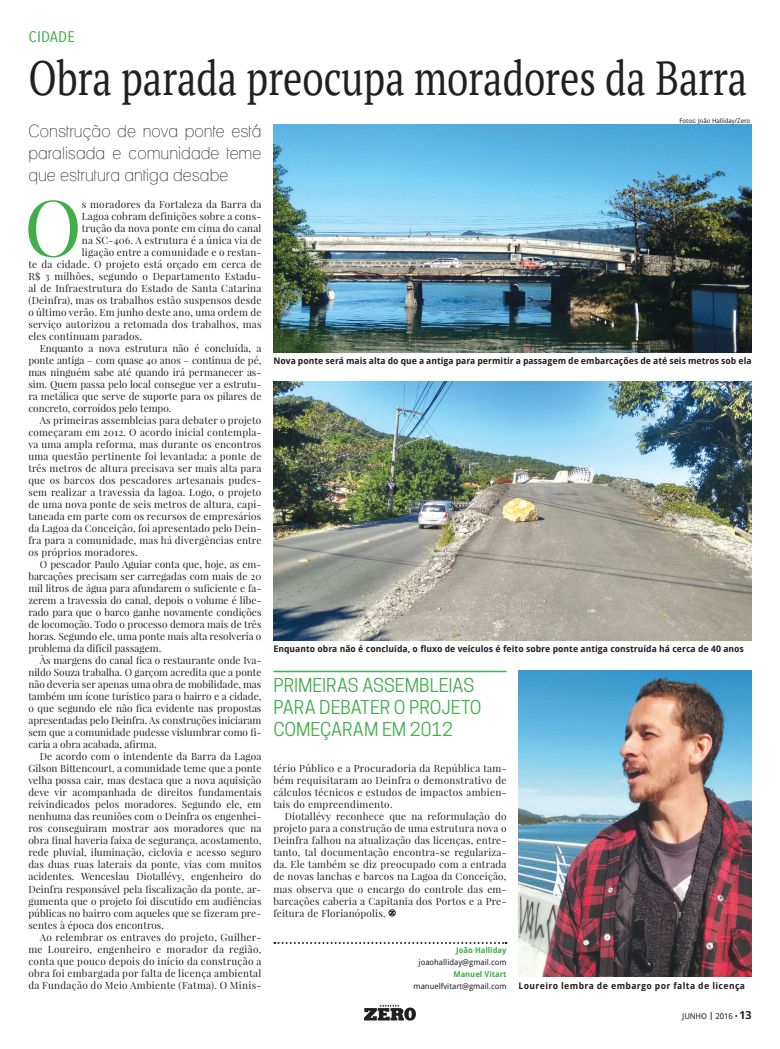
<style>
.page{position:relative;width:780px;height:1049px;background:#fff}
.page>*{position:absolute;margin:0;border:0;box-sizing:border-box;transform-origin:0 0}
.t1{font:77.8px "Playfair Display";color:#40ae49}
.t2{font:48px "PT Serif";color:#231f20;scale:.8 1}
.t3{font:18px/22px "Cooper Hewitt";letter-spacing:-.005em;color:#40ae49}
.t4{font:condensed 17px/22px "Lane";color:#231f20;text-align:justify}
.t5{font:15px "Carrois Gothic";color:#40ae49}
.t6{font:10px/12px "Playfair Display";letter-spacing:.01em;color:#231f20;text-align:justify}
.t7{font:10px "Playfair Display";letter-spacing:.03em;color:#231f20}
.t8{font:700 9px "Droid Sans";color:#231f20}
.t9{font:700 9px "Droid Sans";letter-spacing:.04em;color:#231f20}
.t10{font:8px "Droid Sans";color:#231f20}
.t11{font:700 8px "Droid Sans";color:#40ae49}
.t12{font:6.3px "Droid Sans";color:#231f20}
.s1{font-weight:700}
.s2{font-weight:700;font-size:11px}
</style>
<div class="page">
<svg style="left:364px;top:1004px;width:52px;height:16px"></svg>
<svg style="left:274px;top:942px;width:232px;height:2px"></svg>
<div style="left:388px;top:909px;width:7px;height:7px;border:1px solid #231f20;border-radius:50%"></div>
<svg style="left:390px;top:911px;width:4px;height:4px"></svg>
<img style="left:273px;top:124px;width:478px;height:228px">
<img style="left:273px;top:381px;width:478px;height:259px">
<img style="left:518px;top:670px;width:233px;height:306px">
<hr style="left:273px;top:671px;width:233px;height:1px;background:#40ae49">
<h3 class="t5" style="left:28px;top:28px;width:48px">CIDADE</h3>
<h2 class="t2" style="left:28px;top:47px;width:900px">Obra parada preocupa moradores da Barra</h2>
<h3 class="t4" style="left:28px;top:120px;width:234px">Construção de nova ponte está paralisada e comunidade teme que estrutura antiga desabe</h3>
<p class="t12" style="left:679px;top:116px;width:72px">Fotos: João Halliday/Zero</p>
<h1 class="t1" style="left:24px;top:179px;width:59px">O</h1>
<p class="t6" style="left:82px;top:199px;width:181px">s moradores da Fortaleza da Barra da</p>
<p class="t6" style="left:82px;top:211px;width:181px">Lagoa cobram definições sobre a cons-</p>
<p class="t6" style="left:82px;top:223px;width:181px">trução da nova ponte em cima do canal</p>
<p class="t6" style="left:82px;top:235px;width:181px">na SC-406. A estrutura é a única via de</p>
<p class="t6" style="left:82px;top:247px;width:181px">ligação entre a comunidade e o restan-</p>
<p class="t6" style="left:28px;top:259px;width:234px">te da cidade. O projeto está orçado em cerca de</p>
<p class="t6" style="left:28px;top:271px;width:234px">R$ 3 milhões, segundo o Departamento Estadu-</p>
<p class="t6" style="left:28px;top:283px;width:234px">al de Infraestrutura do Estado de Santa Catarina</p>
<p class="t6" style="left:28px;top:295px;width:234px">(Deinfra), mas os trabalhos estão suspensos desde</p>
<p class="t6" style="left:28px;top:307px;width:234px">o último verão. Em junho deste ano, uma ordem de</p>
<p class="t6" style="left:28px;top:319px;width:234px">serviço autorizou a retomada dos trabalhos, mas</p>
<p class="t6" style="left:28px;top:331px;width:115px">eles continuam parados.</p>
<p class="t6" style="left:40px;top:343px;width:223px">Enquanto a nova estrutura não é concluída, a</p>
<p class="t6" style="left:28px;top:355px;width:234px">ponte antiga – com quase 40 anos – continua de pé,</p>
<p class="t6" style="left:28px;top:367px;width:234px">mas ninguém sabe até quando irá permanecer as-</p>
<p class="t6" style="left:28px;top:379px;width:234px">sim. Quem passa pelo local consegue ver a estrutu-</p>
<p class="t6" style="left:28px;top:391px;width:234px">ra metálica que serve de suporte para os pilares de</p>
<p class="t6" style="left:28px;top:403px;width:145px">concreto, corroídos pelo tempo.</p>
<p class="t6" style="left:40px;top:415px;width:223px">As primeiras assembleias para debater o projeto</p>
<p class="t6" style="left:28px;top:427px;width:234px">começaram em 2012. O acordo inicial contempla-</p>
<p class="t6" style="left:28px;top:439px;width:234px">va uma ampla reforma, mas durante os encontros</p>
<p class="t6" style="left:28px;top:451px;width:234px">uma questão pertinente foi levantada: a ponte de</p>
<p class="t6" style="left:28px;top:463px;width:234px">três metros de altura precisava ser mais alta para</p>
<p class="t6" style="left:28px;top:475px;width:234px">que os barcos dos pescadores artesanais pudes-</p>
<p class="t6" style="left:28px;top:487px;width:234px">sem realizar a travessia da lagoa. Logo, o projeto</p>
<p class="t6" style="left:28px;top:499px;width:234px">de uma nova ponte de seis metros de altura, capi-</p>
<p class="t6" style="left:28px;top:511px;width:234px">taneada em parte com os recursos de empresários</p>
<p class="t6" style="left:28px;top:523px;width:234px">da Lagoa da Conceição, foi apresentado pelo Dein-</p>
<p class="t6" style="left:28px;top:535px;width:234px">fra para a comunidade, mas há divergências entre</p>
<p class="t6" style="left:28px;top:547px;width:111px">os próprios moradores.</p>
<p class="t6" style="left:40px;top:559px;width:223px">O pescador Paulo Aguiar conta que, hoje, as em-</p>
<p class="t6" style="left:28px;top:571px;width:234px">barcações precisam ser carregadas com mais de 20</p>
<p class="t6" style="left:28px;top:583px;width:234px">mil litros de água para afundarem o suficiente e fa-</p>
<p class="t6" style="left:28px;top:595px;width:234px">zerem a travessia do canal, depois o volume é libe-</p>
<p class="t6" style="left:28px;top:607px;width:234px">rado para que o barco ganhe novamente condições</p>
<p class="t6" style="left:28px;top:619px;width:234px">de locomoção. Todo o processo demora mais de três</p>
<p class="t6" style="left:28px;top:631px;width:234px">horas. Segundo ele, uma ponte mais alta resolveria o</p>
<p class="t6" style="left:28px;top:643px;width:134px">problema da difícil passagem.</p>
<p class="t6" style="left:40px;top:655px;width:223px">Às margens do canal fica o restaurante onde Iva-</p>
<p class="t6" style="left:28px;top:667px;width:234px">nildo Souza trabalha. O garçom acredita que a ponte</p>
<p class="t6" style="left:28px;top:679px;width:234px">não deveria ser apenas uma obra de mobilidade, mas</p>
<p class="t6" style="left:28px;top:691px;width:234px">também um ícone turístico para o bairro e a cidade,</p>
<p class="t6" style="left:28px;top:703px;width:234px">o que segundo ele não fica evidente nas propostas</p>
<p class="t6" style="left:28px;top:715px;width:234px">apresentadas pelo Deinfra. As construções iniciaram</p>
<p class="t6" style="left:28px;top:727px;width:234px">sem que a comunidade pudesse vislumbrar como fi-</p>
<p class="t6" style="left:28px;top:739px;width:130px">caria a obra acabada, afirma.</p>
<p class="t6" style="left:40px;top:751px;width:223px">De acordo com o intendente da Barra da Lagoa</p>
<p class="t6" style="left:28px;top:763px;width:234px">Gilson Bittencourt, a comunidade teme que a ponte</p>
<p class="t6" style="left:28px;top:775px;width:234px">velha possa cair, mas destaca que a nova aquisição</p>
<p class="t6" style="left:28px;top:787px;width:234px">deve vir acompanhada de direitos fundamentais</p>
<p class="t6" style="left:28px;top:799px;width:234px">reivindicados pelos moradores. Segundo ele, em</p>
<p class="t6" style="left:28px;top:811px;width:234px">nenhuma das reuniões com o Deinfra os engenhei-</p>
<p class="t6" style="left:28px;top:823px;width:234px">ros conseguiram mostrar aos moradores que na</p>
<p class="t6" style="left:28px;top:835px;width:234px">obra final haveria faixa de segurança, acostamento,</p>
<p class="t6" style="left:28px;top:847px;width:234px">rede pluvial, iluminação, ciclovia e acesso seguro</p>
<p class="t6" style="left:28px;top:859px;width:234px">das duas ruas laterais da ponte, vias com muitos</p>
<p class="t6" style="left:28px;top:871px;width:234px">acidentes. Wenceslau Diotallévy, engenheiro do</p>
<p class="t6" style="left:28px;top:883px;width:234px">Deinfra responsável pela fiscalização da ponte, ar-</p>
<p class="t6" style="left:28px;top:895px;width:234px">gumenta que o projeto foi discutido em audiências</p>
<p class="t6" style="left:28px;top:907px;width:234px">públicas no bairro com aqueles que se fizeram pre-</p>
<p class="t6" style="left:28px;top:919px;width:137px">sentes à época dos encontros.</p>
<p class="t7" style="left:40px;top:930px;width:223px">Ao relembrar os entraves do projeto, Guilher-</p>
<p class="t7" style="left:28px;top:942px;width:234px">me Loureiro, engenheiro e morador da região,</p>
<p class="t7" style="left:28px;top:954px;width:234px">conta que pouco depois do início da construção a</p>
<p class="t7" style="left:28px;top:966px;width:234px">obra foi embargada por falta de licença ambiental</p>
<p class="t7" style="left:28px;top:978px;width:234px">da Fundação do Meio Ambiente (Fatma). O Minis-</p>
<p class="t8" style="left:273px;top:355px;width:479px">Nova ponte será mais alta do que a antiga para permitir a passagem de embarcações de até seis metros sob ela</p>
<p class="t8" style="left:273px;top:643px;width:472px">Enquanto obra não é concluída, o fluxo de veículos é feito sobre ponte antiga construída há cerca de 40 anos</p>
<h3 class="t3" style="left:273px;top:674px;width:210px">PRIMEIRAS ASSEMBLEIAS<br>PARA DEBATER O PROJETO<br>COMEÇARAM EM 2012</h3>
<p class="t6" style="left:273px;top:763px;width:234px">tério Público e a Procuradoria da República tam&shy;bém requisitaram ao Deinfra o demonstrativo de cálculos técnicos e estudos de impactos ambien&shy;tais do empreendimento.</p>
<p class="t6" style="left:273px;top:811px;width:234px;text-indent:11px">Diotallévy reconhece que na reformulação do projeto para a construção de uma estrutura nova o Deinfra falhou na atualização das licenças, entre&shy;tanto, tal documentação encontra-se regulariza&shy;da. Ele também se diz preocupado com a entrada de novas lanchas e barcos na Lagoa da Conceição, mas observa que o encargo do controle das em&shy;barcações caberia a Capitania dos Portos e a Pre&shy;feitura de Florianópolis.</p>
<p class="t11" style="left:456px;top:944px;width:52px">João Halliday</p>
<p class="t10" style="left:418px;top:956px;width:89px">joaohalliday@gmail.com</p>
<p class="t11" style="left:453px;top:968px;width:55px">Manuel Vitart</p>
<p class="t10" style="left:413px;top:980px;width:94px">manuelfvitart@gmail.com</p>
<p class="t9" style="left:518px;top:979px;width:228px">Loureiro lembra de embargo por falta de licença</p>
<p class="t10" style="left:682px;top:1010px;width:71px">JUNHO <span class="s1">|</span> 2016 • <span class="s2">13</span></p>
</div>
